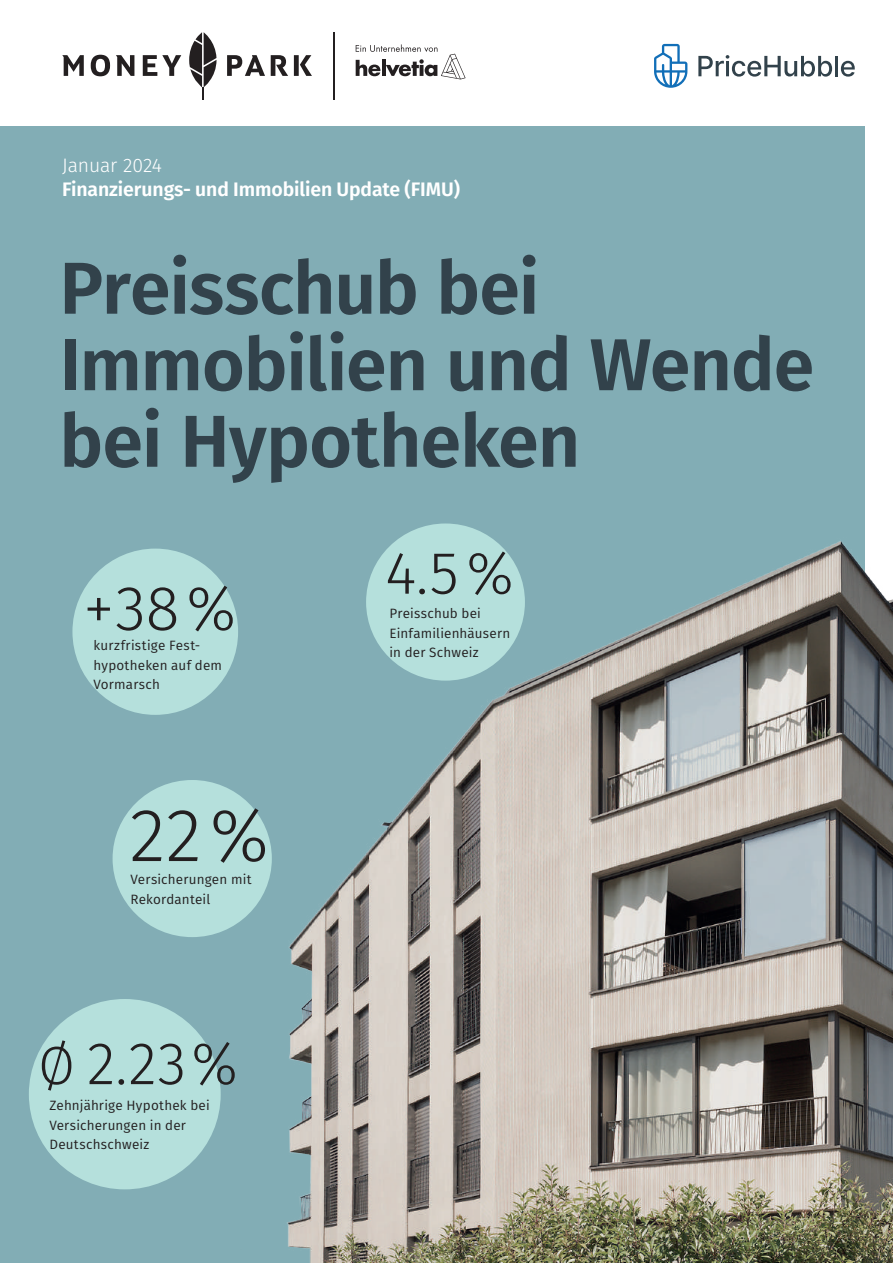
<style>
.page{position:relative;width:893px;height:1263px;background:#fff}
.page>*{position:absolute;margin:0;border:0;box-sizing:border-box;transform-origin:0 0}
.t1{font:300 75px "Fira Sans";color:#231f20}
.t2{font:600 73.5px/76.5px "Fira Sans";letter-spacing:-.01em;color:#32424b}
.t3{font:300 63px "Fira Sans";color:#231f20}
.t4{font:300 60px "Fira Sans";color:#231f20}
.t5{font:600 19.5px "Fira Sans";letter-spacing:-.005em;color:#fff}
.t6{font:300 19.5px "Fira Sans";letter-spacing:-.01em;color:#fff}
.t7{font:13.5px/19.5px "Fira Sans";letter-spacing:.015em;color:#231f20}
.s1{font-size:54px}
</style>
<div class="page">
<div style="left:0;top:127px;width:864px;height:1136px;background:#82adb5"></div>
<img style="left:95px;top:537px;width:798px;height:726px">
<div style="left:29px;top:999px;width:192px;height:190px;background:#b5e0dc;border-radius:50%"></div>
<div style="left:366px;top:523px;width:159px;height:158px;background:#b5e0dc;border-radius:50%"></div>
<div style="left:113px;top:780px;width:159px;height:157px;background:#b5e0dc;border-radius:50%"></div>
<div style="left:72px;top:549px;width:166px;height:166px;background:#b5e0dc;border-radius:50%"></div>
<svg style="left:62px;top:32px;width:250px;height:67px"></svg>
<hr style="left:333px;top:32px;width:1px;height:67px;background:#231f20">
<svg style="left:356px;top:44px;width:110px;height:35px"></svg>
<svg style="left:654px;top:44px;width:33px;height:44px"></svg>
<svg style="left:698px;top:55px;width:134px;height:22px"></svg>
<hr style="left:835px;top:56px;width:3px;height:20px;background:#32424b">
<svg style="left:841px;top:61px;width:14px;height:16px"></svg>
<h3 class="t6" style="left:62px;top:151px;width:101px">Januar 2024</h3>
<h3 class="t5" style="left:62px;top:173px;width:399px">Finanzierungs- und Immobilien Update (FIMU)</h3>
<h2 class="t2" style="left:60px;top:245px;width:756px">Preisschub bei<br>Immobilien und Wende bei Hypotheken</h2>
<h3 class="t3" style="left:83px;top:563px;width:154px">+38%</h3>
<p class="t7" style="left:93px;top:635px;width:130px">kurzfristige Fest&shy;hypotheken auf dem<br>Vormarsch</p>
<h1 class="t1" style="left:129px;top:781px;width:141px">22%</h1>
<p class="t7" style="left:131px;top:870px;width:122px">Versicherungen mit<br>Rekordanteil</p>
<h3 class="t4" style="left:38px;top:1020px;width:201px"><span class="s1">Ø</span> 2.23%</h3>
<p class="t7" style="left:49px;top:1095px;width:162px">Zehnjährige Hypothek bei<br>Versicherungen in der<br>Deutschschweiz</p>
<h3 class="t4" style="left:385px;top:530px;width:130px">4.5%</h3>
<p class="t7" style="left:389px;top:603px;width:122px">Preisschub bei<br>Einfamilienhäusern in der Schweiz</p>
</div>
